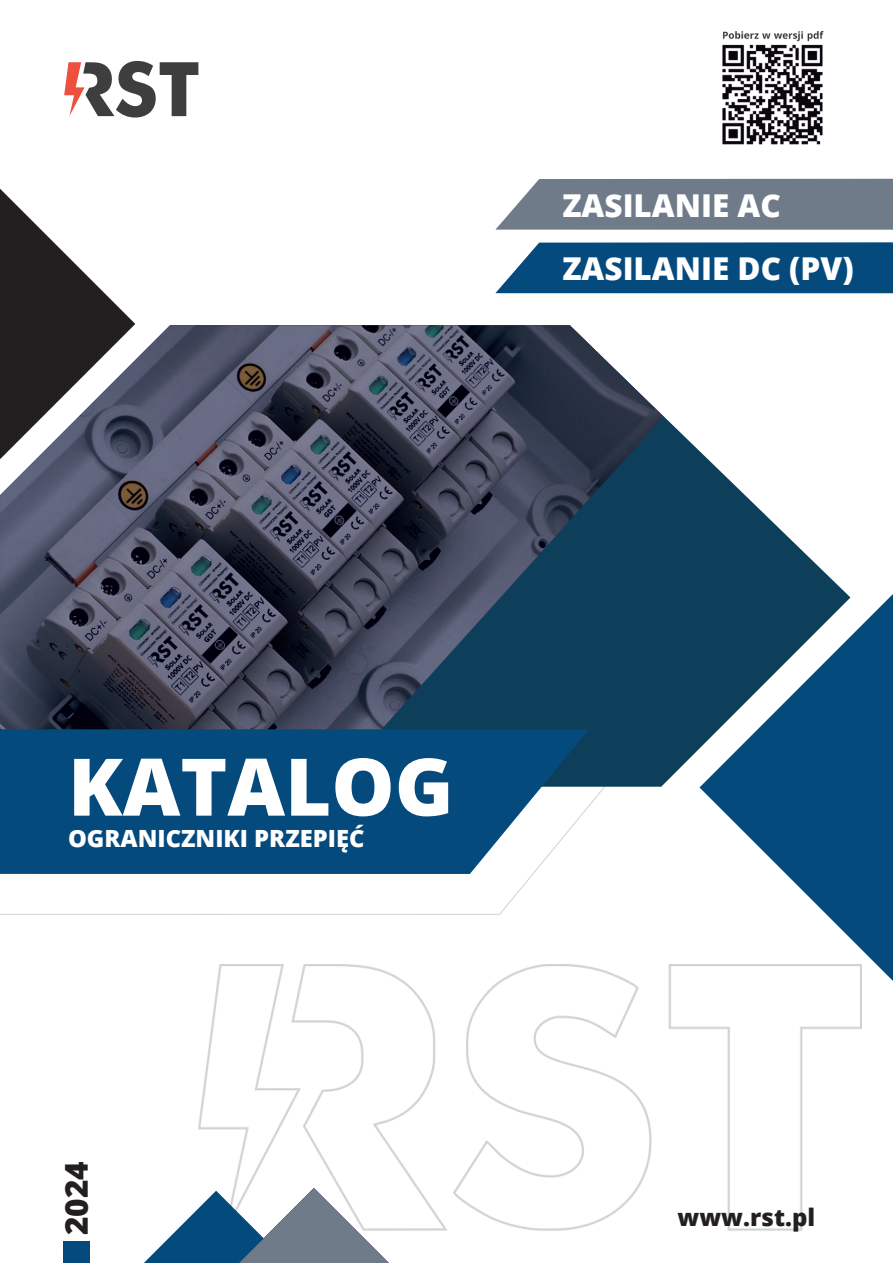
<style>
.page{position:relative;width:893px;height:1263px;background:#fff}
.page>*{position:absolute;margin:0;border:0;box-sizing:border-box;transform-origin:0 0}
.t1{font:800 79.5px "Open Sans";color:#fff}
.t2{font:800 31.5px/63.8px "Open Sans";color:#fff}
.t3{font:800 31.5px "Open Sans";color:#231f20}
.t4{font:800 24px "Open Sans";color:#231f20}
.t5{font:800 23.7px "Open Sans";color:#fff}
</style>
<div class="page">
<svg style="left:0;top:189px;width:135px;height:136px"></svg>
<svg style="left:699px;top:594px;width:194px;height:387px;fill:#054a7d"></svg>
<svg style="left:0;top:787px;width:605px;height:128px"></svg>
<svg style="left:495px;top:179px;width:398px;height:51px;background:#788390"></svg>
<svg style="left:495px;top:242px;width:398px;height:51px;background:#155585"></svg>
<div style="left:64px;top:1241px;width:26px;height:22px;background:#054a7d"></div>
<svg style="left:663px;top:415px;width:187px;height:372px;fill:#0e3f5a"></svg>
<img style="left:0;top:325px;width:663px;height:458px">
<svg style="left:0;top:729px;width:589px;height:145px;background:#1a5987"></svg>
<img style="left:723px;top:31px;width:101px;height:114px">
<svg style="left:64px;top:61px;width:134px;height:57px"></svg>
<img style="left:198px;top:965px;width:663px;height:266px">
<svg style="left:144px;top:1188px;width:245px;height:75px"></svg>
<p class="t2" style="left:562px;top:172px;width:293px">ZASILANIE AC<br>ZASILANIE DC (PV)</p>
<h1 class="t1" style="left:68px;top:726px;width:387px">KATALOG</h1>
<p class="t5" style="left:68px;top:820px;width:298px">OGRANICZNIKI PRZEPIĘĆ</p>
<p class="t3" style="left:52px;top:1235px;width:75px;rotate:-90deg">2024</p>
<p class="t4" style="left:677px;top:1199px;width:139px">www.rst.pl</p>
</div>
